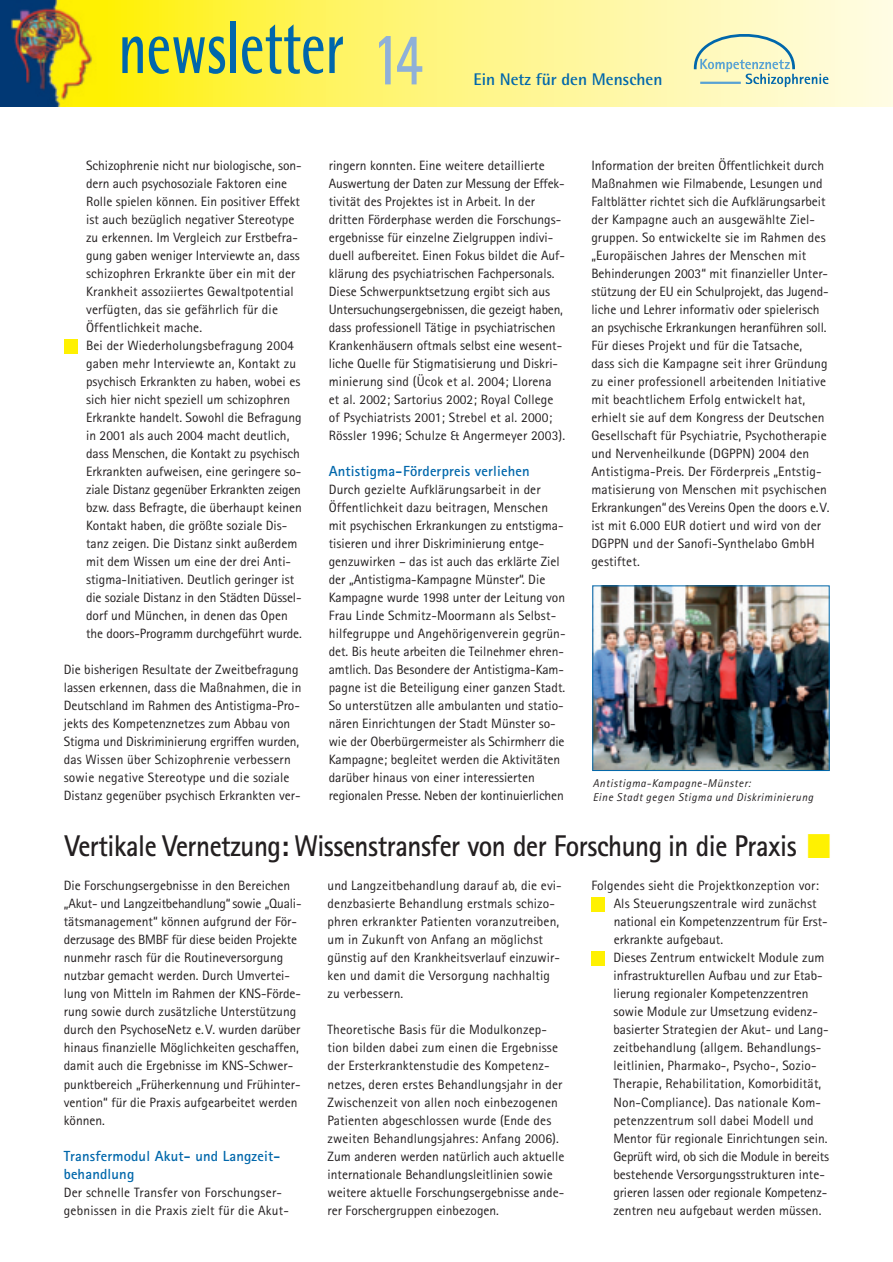
<style>
.page{position:relative;width:893px;height:1262px;background:#fff}
.page>*{position:absolute;margin:0;border:0;box-sizing:border-box;transform-origin:0 0}
.t1{font:700 75px "Rotis Semi Sans";color:#0067ab;scale:.7 1}
.t2{font:700 30px "Rotis Sans Serif";letter-spacing:-.015em;color:#231f20;scale:.9 1}
.t3{font:700 16.8px "Rotis Semi Sans";color:#0067ab}
.t4{font:700 14.7px/18px "Rotis Sans Serif";letter-spacing:.01em;color:#0067ab}
.t5{font:13.5px/18px "Rotis Sans Serif";color:#231f20}
.t6{font:italic 11.25px/13.5px "Rotis Sans Serif";letter-spacing:.05em;color:#231f20}
.s1{color:#8fb0d8}
.s2{color:#fff101}
</style>
<div class="page">
<svg style="left:106px;top:0;width:786px;height:106px;background:#fef57e"></svg>
<img style="left:0;top:0;width:106px;height:106px">
<svg style="left:693px;top:34px;width:135px;height:53px;background:#dce6c5"></svg>
<div style="left:64px;top:339px;width:14px;height:14px;background:#fff101"></div>
<img style="left:594px;top:587px;width:233px;height:182px">
<div style="left:592px;top:585px;width:237px;height:186px;border:1px solid #0067ab"></div>
<div style="left:591px;top:951px;width:14px;height:14px;background:#fff101"></div>
<div style="left:591px;top:897px;width:14px;height:14px;background:#fff101"></div>
<h1 class="t1" style="left:118px;top:21px;width:437px">newsletter <span class="s1">14</span></h1>
<p class="t3" style="left:473px;top:73px;width:190px">Ein Netz für den Menschen</p>
<p class="t5" style="left:86px;top:158px;width:217px">Schizophrenie nicht nur biologische, son&shy;dern auch psychosoziale Faktoren eine Rolle spielen können. Ein positiver Effekt ist auch bezüglich negativer Stereotype zu erkennen. Im Vergleich zur Erstbefra&shy;gung gaben weniger Interviewte an, dass schizophren Erkrankte über ein mit der Krankheit assoziiertes Gewaltpotential verfügten, das sie gefährlich für die Öffentlichkeit mache.<br>Bei der Wiederholungsbefragung 2004 gaben mehr Interviewte an, Kontakt zu psychisch Erkrankten zu haben, wobei es sich hier nicht speziell um schizophren Erkrankte handelt. Sowohl die Befragung in 2001 als auch 2004 macht deutlich, dass Menschen, die Kontakt zu psychisch Erkrankten aufweisen, eine geringere so&shy;ziale Distanz gegenüber Erkrankten zeigen bzw. dass Befragte, die überhaupt keinen Kontakt haben, die größte soziale Dis&shy;tanz zeigen. Die Distanz sinkt außerdem mit dem Wissen um eine der drei Anti&shy;stigma-Initiativen. Deutlich geringer ist die soziale Distanz in den Städten Düssel&shy;dorf und München, in denen das Open the doors-Programm durchgeführt wurde.</p>
<p class="t5" style="left:64px;top:662px;width:239px">Die bisherigen Resultate der Zweitbefragung lassen erkennen, dass die Maßnahmen, die in Deutschland im Rahmen des Antistigma-Pro&shy;jekts des Kompetenznetzes zum Abbau von Stigma und Diskriminierung ergriffen wurden, das Wissen über Schizophrenie verbessern sowie negative Stereotype und die soziale Distanz gegenüber psychisch Erkrankten ver-</p>
<p class="t5" style="left:329px;top:158px;width:238px">ringern konnten. Eine weitere detaillierte Auswertung der Daten zur Messung der Effek&shy;tivität des Projektes ist in Arbeit. In der dritten Förderphase werden die Forschungs&shy;ergebnisse für einzelne Zielgruppen indivi&shy;duell aufbereitet. Einen Fokus bildet die Auf&shy;klärung des psychiatrischen Fachpersonals.<br>Diese Schwerpunktsetzung ergibt sich aus Untersuchungsergebnissen, die gezeigt haben, dass professionell Tätige in psychiatrischen Krankenhäusern oftmals selbst eine wesent&shy;liche Quelle für Stigmatisierung und Diskri&shy;minierung sind (Ücok et al. 2004; Llorena et al. 2002; Sartorius 2002; Royal College of Psychiatrists 2001; Strebel et al. 2000; Rössler 1996; Schulze &amp; Angermeyer 2003).</p>
<p class="t4" style="left:329px;top:464px;width:202px">Antistigma-Förderpreis verliehen</p>
<p class="t5" style="left:329px;top:482px;width:238px">Durch gezielte Aufklärungsarbeit in der Öffentlichkeit dazu beitragen, Menschen mit psychischen Erkrankungen zu entstigma&shy;tisieren und ihrer Diskriminierung entge&shy;genzuwirken – das ist auch das erklärte Ziel der „Antistigma-Kampagne Münster“. Die Kampagne wurde 1998 unter der Leitung von Frau Linde Schmitz-Moormann als Selbst&shy;hilfegruppe und Angehörigenverein gegrün&shy;det. Bis heute arbeiten die Teilnehmer ehren&shy;amtlich. Das Besondere der Antistigma-Kam&shy;pagne ist die Beteiligung einer ganzen Stadt.<br>So unterstützen alle ambulanten und statio&shy;nären Einrichtungen der Stadt Münster so&shy;wie der Oberbürgermeister als Schirmherr die Kampagne; begleitet werden die Aktivitäten darüber hinaus von einer interessierten regionalen Presse. Neben der kontinuierlichen</p>
<p class="t5" style="left:591px;top:158px;width:239px">Information der breiten Öffentlichkeit durch Maßnahmen wie Filmabende, Lesungen und Faltblätter richtet sich die Aufklärungsarbeit der Kampagne auch an ausgewählte Ziel&shy;gruppen. So entwickelte sie im Rahmen des „Europäischen Jahres der Menschen mit Behinderungen 2003“ mit finanzieller Unter&shy;stützung der EU ein Schulprojekt, das Jugend&shy;liche und Lehrer informativ oder spielerisch an psychische Erkrankungen heranführen soll.<br>Für dieses Projekt und für die Tatsache,<br>dass sich die Kampagne seit ihrer Gründung zu einer professionell arbeitenden Initiative mit beachtlichem Erfolg entwickelt hat, erhielt sie auf dem Kongress der Deutschen Gesellschaft für Psychiatrie, Psychotherapie und Nervenheilkunde (DGPPN) 2004 den Antistigma-Preis. Der Förderpreis „Entstig&shy;matisierung von Menschen mit psychischen Erkrankungen“ des Vereins Open the doors e.V. ist mit 6.000 EUR dotiert und wird von der DGPPN und der Sanofi-Synthelabo GmbH gestiftet.</p>
<p class="t6" style="left:593px;top:777px;width:222px">Antistigma-Kampagne-Münster:<br>Eine Stadt gegen Stigma und Diskriminierung</p>
<h2 class="t2" style="left:65px;top:835px;width:852px">Vertikale Vernetzung: Wissenstransfer von der Forschung in die Praxis <span class="s2">■</span></h2>
<p class="t5" style="left:64px;top:878px;width:239px">Die Forschungsergebnisse in den Bereichen „Akut- und Langzeitbehandlung“sowie „Quali&shy;tätsmanagement“ können aufgrund der För&shy;derzusage des BMBF für diese beiden Projekte nunmehr rasch für die Routineversorgung nutzbar gemacht werden. Durch Umvertei&shy;lung von Mitteln im Rahmen der KNS-Förde&shy;rung sowie durch zusätzliche Unterstützung durch den PsychoseNetz e.V. wurden darüber hinaus finanzielle Möglichkeiten geschaffen, damit auch die Ergebnisse im KNS-Schwer&shy;punktbereich „Früherkennung und Frühinter&shy;vention“ für die Praxis aufgearbeitet werden können.</p>
<p class="t4" style="left:64px;top:1148px;width:218px">Transfermodul Akut- und Langzeit&shy;behandlung</p>
<p class="t5" style="left:64px;top:1184px;width:227px">Der schnelle Transfer von Forschungser&shy;gebnissen in die Praxis zielt für die Akut-</p>
<p class="t5" style="left:327px;top:878px;width:236px">und Langzeitbehandlung darauf ab, die evi&shy;denzbasierte Behandlung erstmals schizo&shy;phren erkrankter Patienten voranzutreiben, um in Zukunft von Anfang an möglichst günstig auf den Krankheitsverlauf einzuwir&shy;ken und damit die Versorgung nachhaltig zu verbessern.</p>
<p class="t5" style="left:327px;top:1022px;width:238px">Theoretische Basis für die Modulkonzep&shy;tion bilden dabei zum einen die Ergebnisse der Ersterkranktenstudie des Kompetenz&shy;netzes, deren erstes Behandlungsjahr in der Zwischenzeit von allen noch einbezogenen Patienten abgeschlossen wurde (Ende des zweiten Behandlungsjahres: Anfang 2006).<br>Zum anderen werden natürlich auch aktuelle internationale Behandlungsleitlinien sowie weitere aktuelle Forschungsergebnisse ande&shy;rer Forschergruppen einbezogen.</p>
<p class="t5" style="left:613px;top:878px;width:217px;text-indent:-22px">Folgendes sieht die Projektkonzeption vor:<br>Als Steuerungszentrale wird zunächst national ein Kompetenzzentrum für Erst&shy;erkrankte aufgebaut.<br>Dieses Zentrum entwickelt Module zum infrastrukturellen Aufbau und zur Etab&shy;lierung regionaler Kompetenzzentren sowie Module zur Umsetzung evidenz&shy;basierter Strategien der Akut- und Lang&shy;zeitbehandlung (allgem. Behandlungs&shy;leitlinien, Pharmako-, Psycho-, Sozio-Therapie, Rehabilitation, Komorbidität, Non-Compliance). Das nationale Kom&shy;petenzzentrum soll dabei Modell und Mentor für regionale Einrichtungen sein.<br>Geprüft wird, ob sich die Module in bereits bestehende Versorgungsstrukturen inte&shy;grieren lassen oder regionale Kompetenz&shy;zentren neu aufgebaut werden müssen.</p>
</div>
